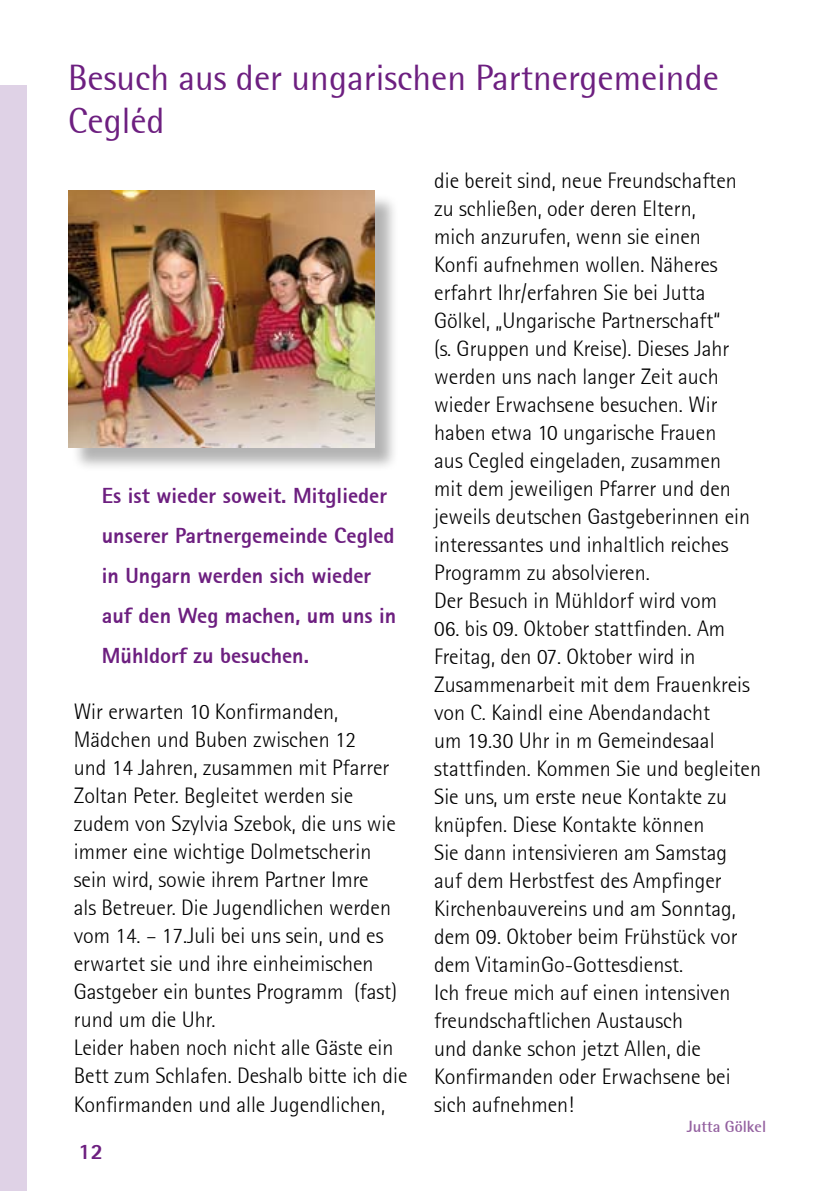
<style>
.page{position:relative;width:840px;height:1191px;background:#fff}
.page>*{position:absolute;margin:0;border:0;box-sizing:border-box;transform-origin:0 0}
.t1{font:36px/43.2px "Rotis Semi Sans";color:#6d1f80}
.t2{font:300 22px/28px "Rotis Semi Sans";color:#000}
.t3{font:22px/40px "Rotis Sans Serif Extra Bold 75";color:#6d1f80}
.t4{font:700 16px "Rotis Semi Sans";color:#9461a0}
</style>
<div class="page">
<div style="left:0;top:85px;width:26px;height:1106px;background:#dfd2e6"></div>
<div style="left:71px;top:193px;width:328px;height:279px;background:#000;opacity:.3"></div>
<img style="left:68px;top:190px;width:306px;height:257px">
<h1 class="t1" style="left:68px;top:56px;width:652px">Besuch aus der ungarischen Partnergemeinde<br>Cegléd</h1>
<p class="t3" style="left:102px;top:475px;width:296px">Es ist wieder soweit. Mitglieder unserer Partnergemeinde Cegled in Ungarn werden sich wieder auf den Weg machen, um uns in<br>Mühldorf zu besuchen.</p>
<p class="t2" style="left:74px;top:698px;width:335px">Wir erwarten 10 Konfirmanden, Mädchen und Buben zwischen 12<br>und 14 Jahren, zusammen mit Pfarrer Zoltan Peter. Begleitet werden sie zudem von Szylvia Szebok, die uns wie immer eine wichtige Dolmetscherin sein wird, sowie ihrem Partner Imre<br>als Betreuer. Die Jugendlichen werden vom 14. – 17.Juli bei uns sein, und es erwartet sie und ihre einheimischen Gastgeber ein buntes Programm (fast) rund um die Uhr.<br>Leider haben noch nicht alle Gäste ein Bett zum Schlafen. Deshalb bitte ich die Konfirmanden und alle Jugendlichen,</p>
<p class="t3" style="left:78px;top:1131px;width:26px">12</p>
<p class="t2" style="left:434px;top:166px;width:317px">die bereit sind, neue Freundschaften zu schließen, oder deren Eltern,<br>mich anzurufen, wenn sie einen Konfi aufnehmen wollen. Näheres erfahrt Ihr/erfahren Sie bei Jutta Gölkel, „Ungarische Partnerschaft“<br>(s. Gruppen und Kreise). Dieses Jahr werden uns nach langer Zeit auch wieder Erwachsene besuchen. Wir haben etwa 10 ungarische Frauen aus Cegled eingeladen, zusammen mit dem jeweiligen Pfarrer und den jeweils deutschen Gastgeberinnen ein interessantes und inhaltlich reiches Programm zu absolvieren.<br>Der Besuch in Mühldorf wird vom</p>
<p class="t2" style="left:434px;top:615px;width:328px">06. bis 09. Oktober stattfinden. Am<br>Freitag, den 07. Oktober wird in<br>Zusammenarbeit mit dem Frauenkreis von C. Kaindl eine Abendandacht<br>um 19.30 Uhr in m Gemeindesaal stattfinden. Kommen Sie und begleiten<br>Sie uns, um erste neue Kontakte zu knüpfen. Diese Kontakte können<br>Sie dann intensivieren am Samstag<br>auf dem Herbstfest des Ampfinger<br>Kirchenbauvereins und am Sonntag, dem 09. Oktober beim Frühstück vor dem VitaminGo-Gottesdienst.<br>Ich freue mich auf einen intensiven freundschaftlichen Austausch<br>und danke schon jetzt Allen, die<br>Konfirmanden oder Erwachsene bei sich aufnehmen!</p>
<p class="t4" style="left:686px;top:1117px;width:81px">Jutta Gölkel</p>
</div>
